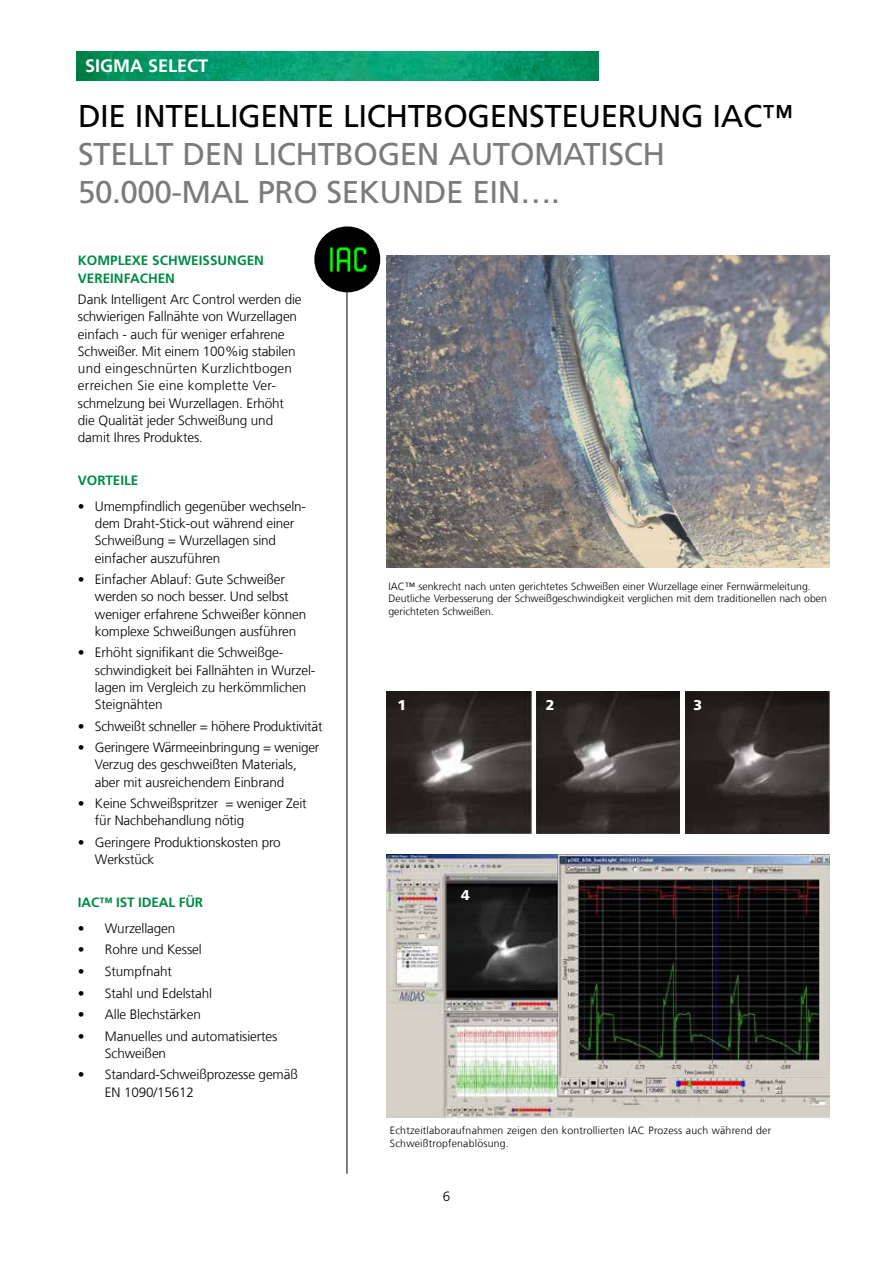
<style>
.page{position:relative;width:893px;height:1263px;background:#fff}
.page>*{position:absolute;margin:0;border:0;box-sizing:border-box;transform-origin:0 0}
.t1{font:31.5px/37.8px "Frutiger LT Pro";letter-spacing:-.015em;color:#7c7b7b}
.t2{font:31.5px "Frutiger LT Pro";letter-spacing:-.015em;color:#000}
.t3{font:700 18px "Frutiger LT Pro";color:#fff}
.t4{font:900 14.25px "Frutiger LT Pro";color:#fff}
.t5{font:300 13.5px/17.2px "Frutiger LT Com";letter-spacing:-.01em;color:#000}
.t6{font:700 13.5px/17.2px "Frutiger LT Pro";color:#008a46}
.t7{font:300 10.5px/12.6px "Frutiger LT Com";color:#000}
.t8{font:300 10.5px/12.6px "Frutiger LT Com";letter-spacing:.02em;color:#000}
</style>
<div class="page">
<img style="left:387px;top:855px;width:442px;height:262px">
<img style="left:536px;top:691px;width:143px;height:142px">
<img style="left:387px;top:691px;width:144px;height:142px">
<img style="left:685px;top:691px;width:144px;height:142px">
<hr style="left:347px;top:255px;width:1px;height:919px;background:#000">
<img style="left:77px;top:51px;width:521px;height:30px">
<img style="left:387px;top:255px;width:442px;height:313px">
<img style="left:314px;top:226px;width:66px;height:66px;border-radius:33px">
<h2 class="t3" style="left:85px;top:55px;width:125px">SIGMA SELECT</h2>
<h1 class="t2" style="left:78px;top:98px;width:717px">DIE INTELLIGENTE LICHTBOGENSTEUERUNG IAC™</h1>
<h1 class="t1" style="left:78px;top:135px;width:589px">STELLT DEN LICHTBOGEN AUTOMATISCH<br>50.000-MAL PRO SEKUNDE EIN….</h1>
<p class="t6" style="left:78px;top:252px;width:188px">KOMPLEXE SCHWEISSUNGEN<br>VEREINFACHEN</p>
<p class="t5" style="left:78px;top:291px;width:225px">Dank Intelligent Arc Control werden die schwierigen Fallnähte von Wurzellagen einfach - auch für weniger erfahrene Schweißer. Mit einem 100%ig stabilen und eingeschnürten Kurzlichtbogen erreichen Sie eine komplette Ver&shy;schmelzung bei Wurzellagen. Erhöht die Qualität jeder Schweißung und damit Ihres Produktes.</p>
<p class="t6" style="left:78px;top:472px;width:62px">VORTEILE</p>
<p class="t5" style="left:95px;top:498px;width:213px;text-indent:-17px">• Umempfindlich gegenüber wechseln&shy;dem Draht-Stick-out während einer<br>Schweißung = Wurzellagen sind einfacher auszuführen</p>
<p class="t5" style="left:95px;top:571px;width:213px;text-indent:-17px">• Einfacher Ablauf: Gute Schweißer werden so noch besser. Und selbst weniger erfahrene Schweißer können komplexe Schweißungen ausführen</p>
<p class="t5" style="left:95px;top:644px;width:222px;text-indent:-17px">• Erhöht signifikant die Schweißge&shy;schwindigkeit bei Fallnähten in Wurzel&shy;lagen im Vergleich zu herkömmlichen<br>Steignähten</p>
<p class="t5" style="left:78px;top:717px;width:246px">• Schweißt schneller = höhere Produktivität</p>
<p class="t5" style="left:95px;top:739px;width:226px;text-indent:-17px">• Geringere Wärmeeinbringung = weniger<br>Verzug des geschweißten Materials, aber mit ausreichendem Einbrand</p>
<p class="t5" style="left:95px;top:795px;width:213px;text-indent:-17px">• Keine Schweißspritzer = weniger Zeit für Nachbehandlung nötig</p>
<p class="t5" style="left:95px;top:834px;width:187px;text-indent:-17px">• Geringere Produktionskosten pro<br>Werkstück</p>
<p class="t6" style="left:78px;top:894px;width:127px">IAC™ IST IDEAL FÜR</p>
<p class="t5" style="left:78px;top:920px;width:99px">• Wurzellagen</p>
<p class="t5" style="left:78px;top:941px;width:125px">• Rohre und Kessel</p>
<p class="t5" style="left:78px;top:963px;width:96px">• Stumpfnaht</p>
<p class="t5" style="left:78px;top:984px;width:136px">• Stahl und Edelstahl</p>
<p class="t5" style="left:78px;top:1006px;width:125px">• Alle Blechstärken</p>
<p class="t5" style="left:105px;top:1027px;width:174px;text-indent:-27px">• Manuelles und automatisiertes<br>Schweißen</p>
<p class="t5" style="left:105px;top:1066px;width:194px;text-indent:-27px">• Standard-Schweißprozesse gemäß<br>EN 1090/15612</p>
<p class="t7" style="left:388px;top:580px;width:440px">IAC™ senkrecht nach unten gerichtetes Schweißen einer Wurzellage einer Fernwärmeleitung.<br>Deutliche Verbesserung der Schweißgeschwindigkeit verglichen mit dem traditionellen nach oben gerichteten Schweißen.</p>
<p class="t4" style="left:398px;top:696px;width:10px">1</p>
<p class="t4" style="left:546px;top:696px;width:10px">2</p>
<p class="t4" style="left:693px;top:696px;width:10px">3</p>
<p class="t4" style="left:461px;top:886px;width:10px">4</p>
<p class="t8" style="left:390px;top:1124px;width:383px">Echtzeitlaboraufnahmen zeigen den kontrollierten IAC Prozess auch während der<br>Schweißtropfenablösung.</p>
<p class="t5" style="left:443px;top:1187px;width:9px">6</p>
</div>
